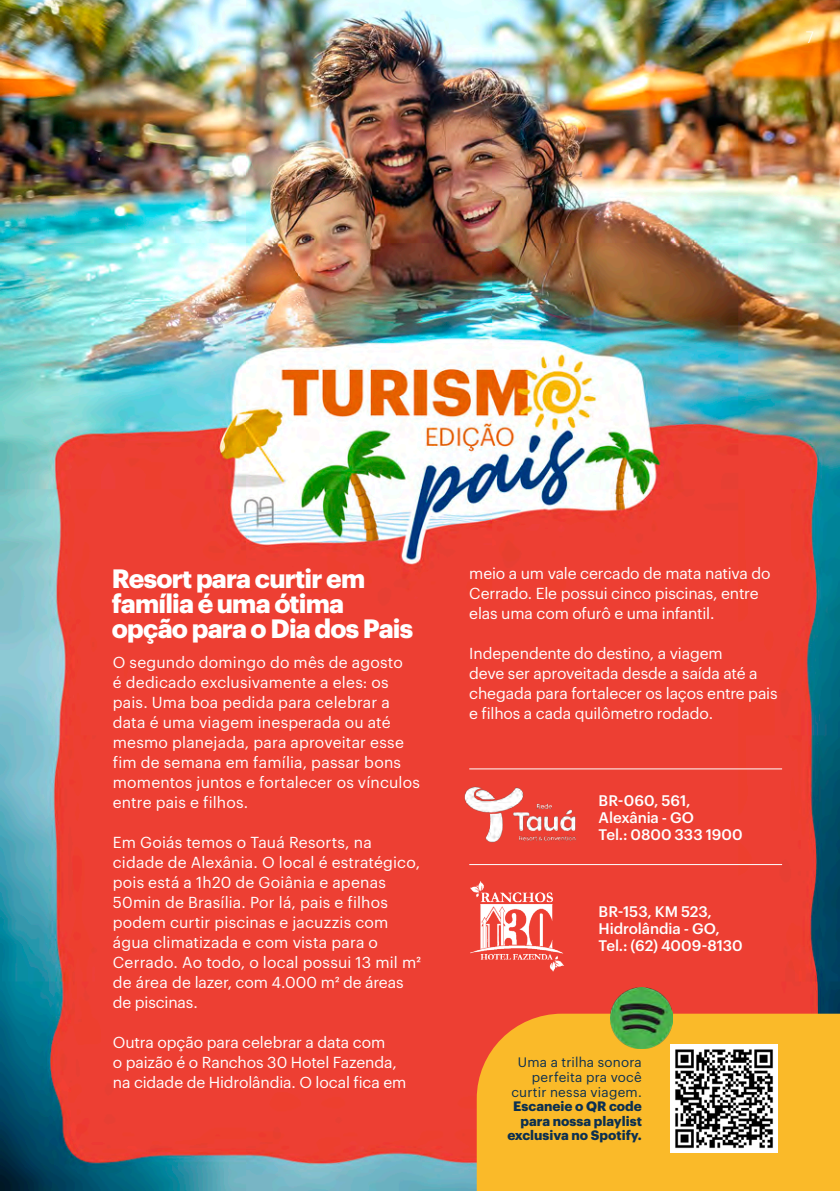
<style>
.page{position:relative;width:840px;height:1191px;background:#fff}
.page>*{position:absolute;margin:0;border:0;box-sizing:border-box;transform-origin:0 0}
.t1{font:700 26px/25.2px "Graphik";letter-spacing:-.03em;color:#fff}
.t2{font:300 16px "Graphik";color:#fff}
.t3{font:15.6px/20px "Graphik";letter-spacing:.005em;color:#fff}
.t4{font:500 15px/17px "Graphik";letter-spacing:-.005em;color:#fff}
.t5{font:700 13.4px/14.6px "Graphik";color:#0c3050;text-align:right}
.t6{font:13.4px/14.6px "Graphik";letter-spacing:.02em;color:#0c3050;text-align:right}
</style>
<div class="page">
<img style="left:0;top:0;width:839px;height:1191px">
<div style="left:476px;top:1013px;width:363px;height:178px;background:#faba29"></div>
<img style="left:669px;top:1044px;width:108px;height:108px">
<img style="left:610px;top:987px;width:62px;height:62px">
<img style="left:470px;top:868px;width:103px;height:114px">
<img style="left:459px;top:776px;width:123px;height:81px">
<hr style="left:469px;top:768px;width:312px;height:1px;background:#fff">
<hr style="left:469px;top:864px;width:312px;height:1px;background:#fff">
<p class="t2" style="left:805px;top:25px;width:10px">7</p>
<p class="t1" style="left:112px;top:563px;width:303px">Resort para curtir em família é uma ótima opção para o Dia dos Pais</p>
<p class="t3" style="left:113px;top:651px;width:308px">O segundo domingo do mês de agosto<br>é dedicado exclusivamente a eles: os pais. Uma boa pedida para celebrar a data é uma viagem inesperada ou até mesmo planejada, para aproveitar esse fim de semana em família, passar bons momentos juntos e fortalecer os vínculos entre pais e filhos.</p>
<p class="t3" style="left:113px;top:831px;width:309px">Em Goiás temos o Tauá Resorts, na cidade de Alexânia. O local é estratégico, pois está a 1h20 de Goiânia e apenas 50min de Brasília. Por lá, pais e filhos podem curtir piscinas e jacuzzis com água climatizada e com vista para o Cerrado. Ao todo, o local possui 13 mil m² de área de lazer, com 4.000 m² de áreas de piscinas.</p>
<p class="t3" style="left:113px;top:1031px;width:295px">Outra opção para celebrar a data com<br>o paizão é o Ranchos 30 Hotel Fazenda, na cidade de Hidrolândia. O local fica em</p>
<p class="t3" style="left:469px;top:562px;width:303px">meio a um vale cercado de mata nativa do<br>Cerrado. Ele possui cinco piscinas, entre elas uma com ofurô e uma infantil.</p>
<p class="t3" style="left:469px;top:642px;width:309px">Independente do destino, a viagem<br>deve ser aproveitada desde a saída até a chegada para fortalecer os laços entre pais e filhos a cada quilômetro rodado.</p>
<p class="t4" style="left:598px;top:790px;width:145px">BR-060, 561,<br>Alexânia - GO<br>Tel.: 0800 333 1900</p>
<p class="t4" style="left:598px;top:901px;width:123px">BR-153, KM 523,<br>Hidrolândia - GO,</p>
<p class="t4" style="left:598px;top:935px;width:145px">Tel.: (62) 4009-8130</p>
<p class="t6" style="left:511px;top:1054px;width:132px">Uma a trilha sonora perfeita pra você curtir nessa viagem.</p>
<p class="t5" style="left:507px;top:1097px;width:136px">Escaneie o QR code para nossa playlist exclusiva no Spotify.</p>
</div>
